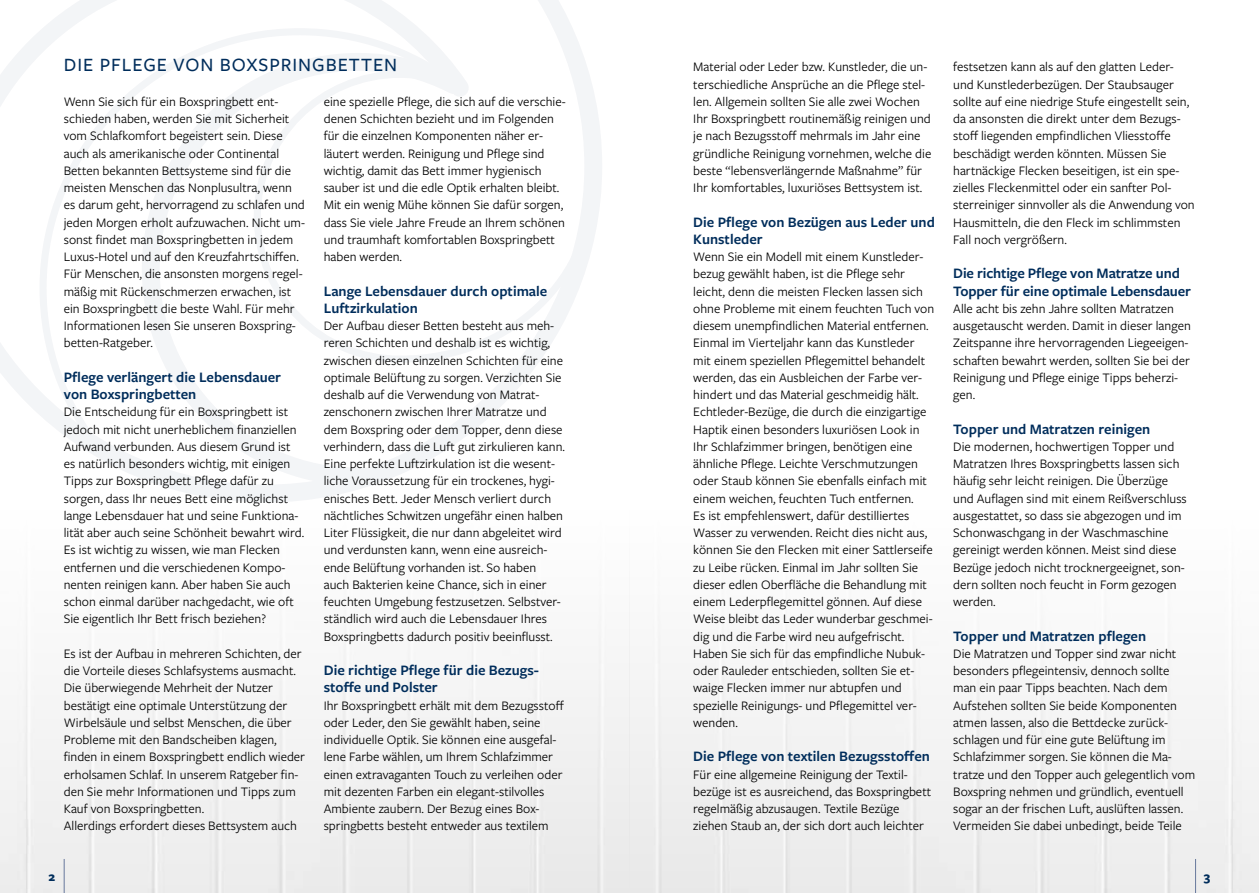
<style>
.page{position:relative;width:1259px;height:893px;background:#fff}
.page>*{position:absolute;margin:0;border:0;box-sizing:border-box;transform-origin:0 0}
.t1{font:500 19.5px "Freight Sans Pro";letter-spacing:.05em;color:#002d5b}
.t2{font:600 15px/17.2px "Freight Sans Pro";color:#002d5b}
.t3{font:13.5px/17.2px "Freight Sans Pro";color:#000}
.t4{font:700 13.5px "Freight Sans Pro";color:#002d5b}
</style>
<div class="page">
<div style="left:0;top:602px;width:1259px;height:291px;background:#f3f3f3"></div>
<hr style="left:64px;top:859px;width:1px;height:34px;background:#67789c">
<hr style="left:1195px;top:859px;width:1px;height:34px;background:#67789c">
<svg style="left:0;top:0;width:602px;height:502px"></svg>
<svg style="left:478px;top:67px;width:121px;height:299px"></svg>
<svg style="left:0;top:0;width:485px;height:291px"></svg>
<svg style="left:36px;top:25px;width:429px;height:433px"></svg>
<svg style="left:133px;top:44px;width:345px;height:451px"></svg>
<h1 class="t1" style="left:64px;top:51px;width:335px">DIE PFLEGE VON BOXSPRINGBETTEN</h1>
<p class="t3" style="left:64px;top:92px;width:243px">Wenn Sie sich für ein Boxspringbett ent&shy;schieden haben, werden Sie mit Sicherheit vom Schlafkomfort begeistert sein. Diese auch als amerikanische oder Continental Betten bekannten Bettsysteme sind für die meisten Menschen das Nonplusultra, wenn es darum geht, hervorragend zu schlafen und jeden Morgen erholt aufzuwachen. Nicht um&shy;sonst findet man Boxspringbetten in jedem Luxus-Hotel und auf den Kreuzfahrtschiffen.<br>Für Menschen, die ansonsten morgens regel&shy;mäßig mit Rückenschmerzen erwachen, ist ein Boxspringbett die beste Wahl. Für mehr Informationen lesen Sie unseren Boxspring&shy;betten-Ratgeber.</p>
<p class="t2" style="left:64px;top:368px;width:219px">Pflege verlängert die Lebensdauer von Boxspringbetten</p>
<p class="t3" style="left:64px;top:403px;width:242px">Die Entscheidung für ein Boxspringbett ist jedoch mit nicht unerheblichem finanziellen Aufwand verbunden. Aus diesem Grund ist es natürlich besonders wichtig, mit einigen Tipps zur Boxspringbett Pflege dafür zu sorgen, dass Ihr neues Bett eine möglichst lange Lebensdauer hat und seine Funktiona&shy;lität aber auch seine Schönheit bewahrt wird.<br>Es ist wichtig zu wissen, wie man Flecken entfernen und die verschiedenen Kompo&shy;nenten reinigen kann. Aber haben Sie auch schon einmal darüber nachgedacht, wie oft Sie eigentlich Ihr Bett frisch beziehen?</p>
<p class="t3" style="left:64px;top:644px;width:243px">Es ist der Aufbau in mehreren Schichten, der die Vorteile dieses Schlafsystems ausmacht.<br>Die überwiegende Mehrheit der Nutzer bestätigt eine optimale Unterstützung der Wirbelsäule und selbst Menschen, die über Probleme mit den Bandscheiben klagen, finden in einem Boxspringbett endlich wieder erholsamen Schlaf. In unserem Ratgeber fin&shy;den Sie mehr Informationen und Tipps zum Kauf von Boxspringbetten.<br>Allerdings erfordert dieses Bettsystem auch</p>
<p class="t3" style="left:324px;top:92px;width:243px">eine spezielle Pflege, die sich auf die verschie&shy;denen Schichten bezieht und im Folgenden für die einzelnen Komponenten näher er-- läutert werden. Reinigung und Pflege sind wichtig, damit das Bett immer hygienisch sauber ist und die edle Optik erhalten bleibt.<br>Mit ein wenig Mühe können Sie dafür sorgen, dass Sie viele Jahre Freude an Ihrem schönen und traumhaft komfortablen Boxspringbett haben werden.</p>
<p class="t2" style="left:324px;top:281px;width:225px">Lange Lebensdauer durch optimale<br>Luftzirkulation</p>
<p class="t3" style="left:324px;top:316px;width:243px">Der Aufbau dieser Betten besteht aus meh&shy;reren Schichten und deshalb ist es wichtig, zwischen diesen einzelnen Schichten für eine optimale Belüftung zu sorgen. Verzichten Sie deshalb auf die Verwendung von Matrat&shy;zenschonern zwischen Ihrer Matratze und dem Boxspring oder dem Topper, denn diese verhindern, dass die Luft gut zirkulieren kann.<br>Eine perfekte Luftzirkulation ist die wesent&shy;liche Voraussetzung für ein trockenes, hygi&shy;enisches Bett. Jeder Mensch verliert durch nächtliches Schwitzen ungefähr einen halben Liter Flüssigkeit, die nur dann abgeleitet wird und verdunsten kann, wenn eine ausreich&shy;ende Belüftung vorhanden ist. So haben auch Bakterien keine Chance, sich in einer feuchten Umgebung festzusetzen. Selbstver&shy;ständlich wird auch die Lebensdauer Ihres Boxspringbetts dadurch positiv beeinflusst.</p>
<p class="t2" style="left:324px;top:661px;width:217px">Die richtige Pflege für die Bezugs&shy;stoffe und Polster</p>
<p class="t3" style="left:324px;top:696px;width:242px">Ihr Boxspringbett erhält mit dem Bezugsstoff oder Leder, den Sie gewählt haben, seine individuelle Optik. Sie können eine ausgefal&shy;lene Farbe wählen, um Ihrem Schlafzimmer einen extravaganten Touch zu verleihen oder mit dezenten Farben ein elegant-stilvolles Ambiente zaubern. Der Bezug eines Box&shy;springbetts besteht entweder aus textilem</p>
<p class="t3" style="left:693px;top:58px;width:240px">Material oder Leder bzw. Kunstleder, die un&shy;terschiedliche Ansprüche an die Pflege stel&shy;len. Allgemein sollten Sie alle zwei Wochen Ihr Boxspringbett routinemäßig reinigen und je nach Bezugsstoff mehrmals im Jahr eine gründliche Reinigung vornehmen, welche die beste “lebensverlängernde Maßnahme” für Ihr komfortables, luxuriöses Bettsystem ist.</p>
<p class="t2" style="left:693px;top:212px;width:243px">Die Pflege von Bezügen aus Leder und<br>Kunstleder</p>
<p class="t3" style="left:693px;top:247px;width:242px">Wenn Sie ein Modell mit einem Kunstleder&shy;bezug gewählt haben, ist die Pflege sehr leicht, denn die meisten Flecken lassen sich ohne Probleme mit einem feuchten Tuch von diesem unempfindlichen Material entfernen.<br>Einmal im Vierteljahr kann das Kunstleder mit einem speziellen Pflegemittel behandelt werden, das ein Ausbleichen der Farbe ver&shy;hindert und das Material geschmeidig hält.<br>Echtleder-Bezüge, die durch die einzigartige Haptik einen besonders luxuriösen Look in Ihr Schlafzimmer bringen, benötigen eine ähnliche Pflege. Leichte Verschmutzungen oder Staub können Sie ebenfalls einfach mit einem weichen, feuchten Tuch entfernen.<br>Es ist empfehlenswert, dafür destilliertes Wasser zu verwenden. Reicht dies nicht aus, können Sie den Flecken mit einer Sattlerseife zu Leibe rücken. Einmal im Jahr sollten Sie dieser edlen Oberfläche die Behandlung mit einem Lederpflegemittel gönnen. Auf diese Weise bleibt das Leder wunderbar geschmei&shy;dig und die Farbe wird neu aufgefrischt.<br>Haben Sie sich für das empfindliche Nubuk&shy;oder Rauleder entschieden, sollten Sie et-- waige Flecken immer nur abtupfen und spezielle Reinigungs- und Pflegemittel ver&shy;wenden.</p>
<p class="t2" style="left:693px;top:747px;width:238px">Die Pflege von textilen Bezugsstoffen</p>
<p class="t3" style="left:693px;top:765px;width:239px">Für eine allgemeine Reinigung der Textil&shy;bezüge ist es ausreichend, das Boxspringbett regelmäßig abzusaugen. Textile Bezüge ziehen Staub an, der sich dort auch leichter</p>
<p class="t3" style="left:953px;top:58px;width:243px">festsetzen kann als auf den glatten Leder&shy;und Kunstlederbezügen. Der Staubsauger sollte auf eine niedrige Stufe eingestellt sein, da ansonsten die direkt unter dem Bezugs&shy;stoff liegenden empfindlichen Vliesstoffe beschädigt werden könnten. Müssen Sie hartnäckige Flecken beseitigen, ist ein spe-- zielles Fleckenmittel oder ein sanfter Pol&shy;sterreiniger sinnvoller als die Anwendung von Hausmitteln, die den Fleck im schlimmsten Fall noch vergrößern.</p>
<p class="t2" style="left:953px;top:264px;width:239px">Die richtige Pflege von Matratze und<br>Topper für eine optimale Lebensdauer</p>
<p class="t3" style="left:953px;top:299px;width:239px">Alle acht bis zehn Jahre sollten Matratzen ausgetauscht werden. Damit in dieser langen Zeitspanne ihre hervorragenden Liegeeigen&shy;schaften bewahrt werden, sollten Sie bei der Reinigung und Pflege einige Tipps beherzi&shy;gen.</p>
<p class="t2" style="left:953px;top:419px;width:199px">Topper und Matratzen reinigen</p>
<p class="t3" style="left:953px;top:437px;width:235px">Die modernen, hochwertigen Topper und Matratzen Ihres Boxspringbetts lassen sich häufig sehr leicht reinigen. Die Überzüge und Auflagen sind mit einem Reißverschluss ausgestattet, so dass sie abgezogen und im Schonwaschgang in der Waschmaschine gereinigt werden können. Meist sind diese Bezüge jedoch nicht trocknergeeignet, son&shy;dern sollten noch feucht in Form gezogen werden.</p>
<p class="t2" style="left:953px;top:626px;width:194px">Topper und Matratzen pflegen</p>
<p class="t3" style="left:953px;top:644px;width:243px">Die Matratzen und Topper sind zwar nicht besonders pflegeintensiv, dennoch sollte man ein paar Tipps beachten. Nach dem Aufstehen sollten Sie beide Komponenten atmen lassen, also die Bettdecke zurück&shy;schlagen und für eine gute Belüftung im Schlafzimmer sorgen. Sie können die Ma&shy;tratze und den Topper auch gelegentlich vom Boxspring nehmen und gründlich, eventuell sogar an der frischen Luft, auslüften lassen.<br>Vermeiden Sie dabei unbedingt, beide Teile</p>
<p class="t4" style="left:49px;top:867px;width:8px">2</p>
<p class="t4" style="left:1203px;top:867px;width:8px">3</p>
</div>
